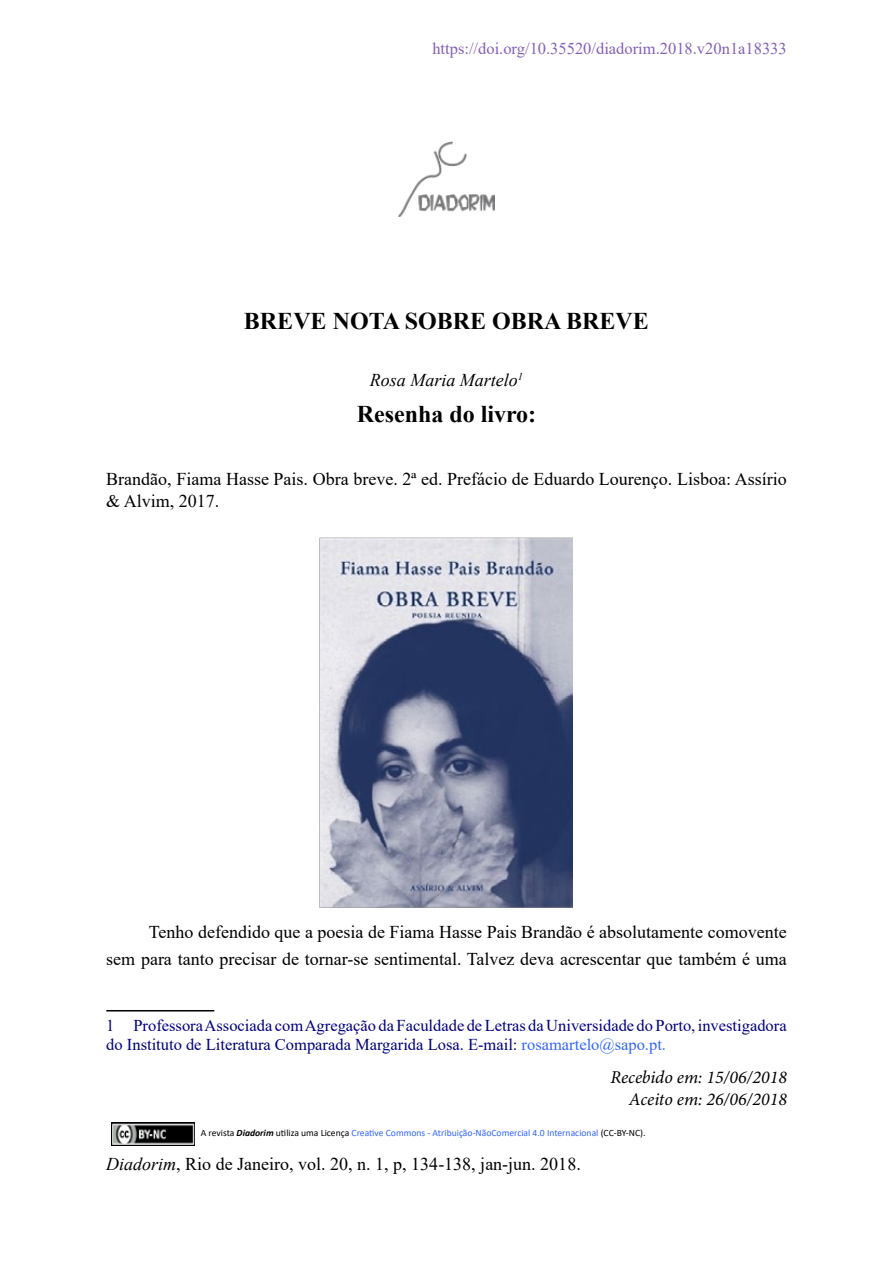
<style>
.page{position:relative;width:893px;height:1263px;background:#fff}
.page>*{position:absolute;margin:0;border:0;box-sizing:border-box;transform-origin:0 0}
.t1{font:700 24px "Times New Roman";color:#000}
.t2{font:18px/21.6px "Times New Roman";color:#000}
.t3{font:italic 18px/21.6px "Minion Pro";color:#000;text-align:right}
.t4{font:italic 18px "Times New Roman";color:#000}
.t5{font:16.5px/19.8px "Times New Roman";color:#000080}
.t6{font:16.5px "Times New Roman";color:#8360b7}
.t7{font:9.6px "Calibri";color:#36f}
.s1{color:#36f}
.s2{color:#000}
.s3{font-weight:700;font-style:italic;color:#000}
.s4{font-style:italic}
</style>
<div class="page">
<img style="left:398px;top:142px;width:97px;height:74px">
<img style="left:111px;top:1123px;width:84px;height:22px">
<img style="left:319px;top:537px;width:254px;height:370px">
<hr style="left:106px;top:1010px;width:108px;height:1px;background:#000">
<p class="t6" style="left:432px;top:37px;width:356px">https://doi.org/10.35520/diadorim.2018.v20n1a18333</p>
<h1 class="t1" style="left:244px;top:303px;width:406px">BREVE NOTA SOBRE OBRA BREVE</h1>
<p class="t4" style="left:370px;top:367px;width:155px">Rosa Maria Martelo<sup>1</sup></p>
<h1 class="t1" style="left:357px;top:397px;width:181px">Resenha do livro:</h1>
<p class="t2" style="left:106px;top:468px;width:682px">Brandão, Fiama Hasse Pais. Obra breve. 2ª ed. Prefácio de Eduardo Lourenço. Lisboa: Assírio &amp; Alvim, 2017.</p>
<p class="t2" style="left:106px;top:918px;width:682px;line-height:27px;text-align:right">Tenho defendido que a poesia de Fiama Hasse Pais Brandão é absolutamente comovente<br>sem para tanto precisar de tornar-se sentimental. Talvez deva acrescentar que também é uma</p>
<p class="t5" style="left:106px;top:1014px;width:682px">1 Professora Associada com Agregação da Faculdade de Letras da Universidade do Porto, investigadora do Instituto de Literatura Comparada Margarida Losa. E-mail: <span class="s1">rosamartelo@sapo.pt.</span></p>
<p class="t3" style="left:610px;top:1066px;width:178px">Recebido em: 15/06/2018<br>Aceito em: 26/06/2018</p>
<p class="t7" style="left:201px;top:1126px;width:446px"><span class="s2">A revista</span> <span class="s3">Diadorim</span> <span class="s2">utiliza uma Licença</span> Creative Commons - Atribuição-NãoComercial 4.0 Internacional <span class="s2">(CC-BY-NC).</span></p>
<p class="t2" style="left:106px;top:1152px;width:476px"><span class="s4">Diadorim</span>, Rio de Janeiro, vol. 20, n. 1, p, 134-138, jan-jun. 2018.</p>
</div>
